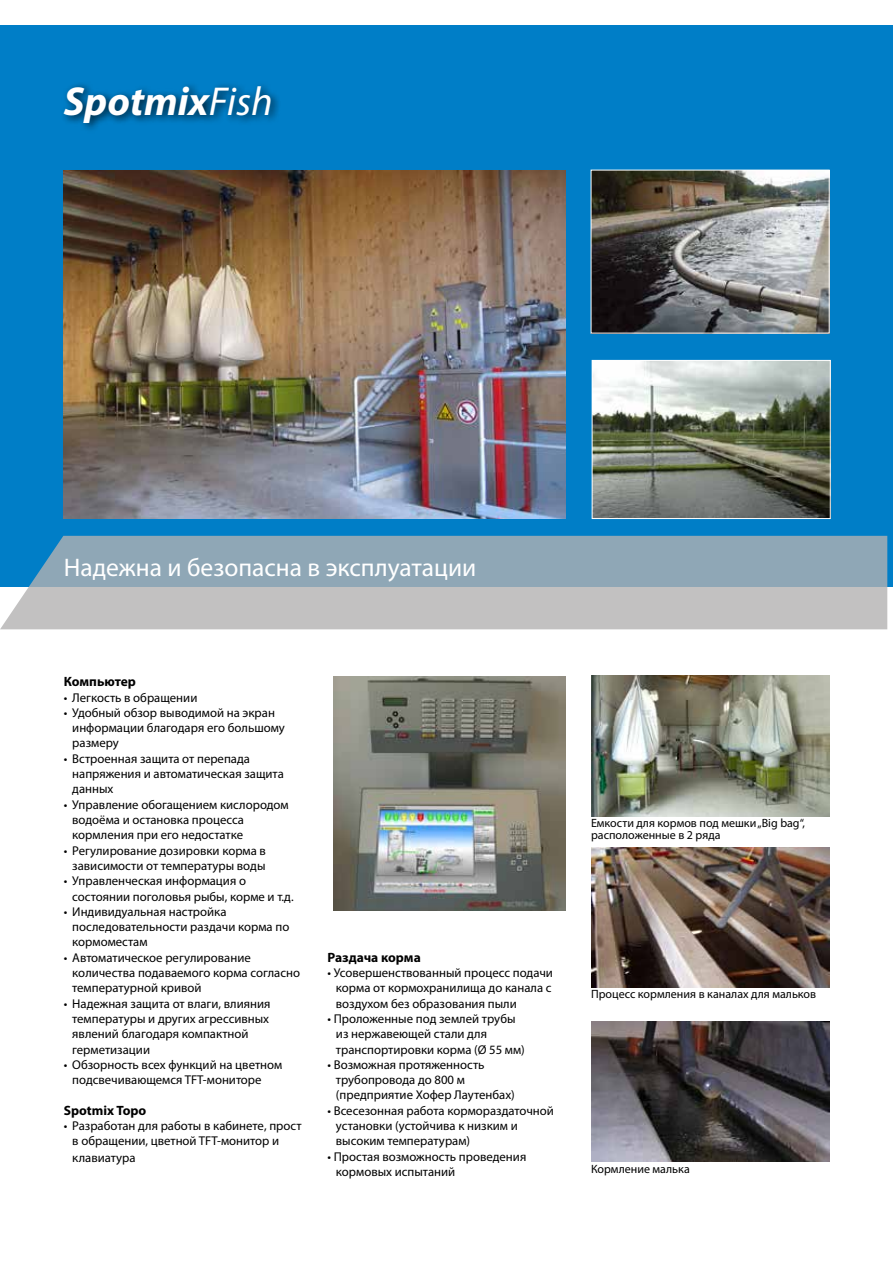
<style>
.page{position:relative;width:893px;height:1263px;background:#fff}
.page>*{position:absolute;margin:0;border:0;box-sizing:border-box;transform-origin:0 0}
.t1{font:italic 700 40.5px "Myriad Pro";color:#fff}
.t2{font:25.5px "Myriad Pro";color:#fff}
.t3{font:700 13.5px "Myriad Pro";color:#000}
.t4{font:12.75px/15.3px "Myriad Pro";color:#000}
.t5{font:12px/12px "Myriad Pro";color:#000}
.s1{font-weight:400}
</style>
<div class="page">
<div style="left:0;top:26px;width:893px;height:561px;background:#007ec7"></div>
<svg style="left:0;top:536px;width:887px;height:93px;background:#a2b2bb"></svg>
<div style="left:60px;top:82px;width:222px;height:52px;background:#000;opacity:.75"></div>
<img style="left:64px;top:170px;width:502px;height:349px">
<img style="left:594px;top:362px;width:235px;height:155px">
<div style="left:592px;top:360px;width:239px;height:159px;border:1px solid #fff"></div>
<img style="left:591px;top:676px;width:238px;height:140px">
<img style="left:334px;top:676px;width:232px;height:235px">
<img style="left:593px;top:172px;width:235px;height:159px">
<div style="left:591px;top:170px;width:239px;height:163px;border:1px solid #fff"></div>
<img style="left:591px;top:847px;width:238px;height:140px">
<img style="left:591px;top:1021px;width:238px;height:141px">
<h1 class="t1" style="left:64px;top:75px;width:211px">Spotmix<span class="s1">Fish</span></h1>
<h2 class="t2" style="left:64px;top:552px;width:414px">Надежна и безопасна в эксплуатации</h2>
<p class="t3" style="left:64px;top:673px;width:74px">Компьютер</p>
<p class="t4" style="left:64px;top:689px;width:135px">• Легкость в обращении</p>
<p class="t4" style="left:72px;top:705px;width:214px;text-indent:-9px">• Удобный обзор выводимой на экран информации благодаря его большому размеру</p>
<p class="t4" style="left:72px;top:751px;width:213px;text-indent:-9px">• Встроенная защита от перепада напряжения и автоматическая защита данных</p>
<p class="t4" style="left:72px;top:796px;width:218px;text-indent:-9px">• Управление обогащением кислородом водоёма и остановка процесса кормления при его недостатке</p>
<p class="t4" style="left:64px;top:842px;width:204px;text-align:right">• Регулирование дозировки корма в зависимости от температуры воды</p>
<p class="t4" style="left:72px;top:873px;width:223px;text-indent:-9px">• Управленческая информация о состоянии поголовья рыбы, корме и т.д.</p>
<p class="t4" style="left:72px;top:904px;width:219px;text-indent:-9px">• Индивидуальная настройка последовательности раздачи корма по кормоместам</p>
<p class="t4" style="left:72px;top:949px;width:229px;text-indent:-9px">• Автоматическое регулирование количества подаваемого корма согласно температурной кривой</p>
<p class="t4" style="left:72px;top:995px;width:200px;text-indent:-9px">• Надежная защита от влаги, влияния температуры и других агрессивных явлений благодаря компактной герметизации</p>
<p class="t4" style="left:72px;top:1057px;width:211px;text-indent:-9px">• Обзорность всех функций на цветном подсвечивающемся TFT-мониторе</p>
<p class="t3" style="left:64px;top:1101px;width:84px">Spotmix Topo</p>
<p class="t4" style="left:72px;top:1118px;width:231px;line-height:15.8px;text-indent:-9px">• Разработан для работы в кабинете, прост в обращении, цветной TFT-монитор и клавиатура</p>
<p class="t3" style="left:327px;top:948px;width:95px">Раздача корма</p>
<p class="t4" style="left:336px;top:965px;width:219px;text-align:justify;text-indent:-9px">• Усовершенствованный процесс подачи корма от кормохранилища до канала с воздухом без образования пыли</p>
<p class="t4" style="left:336px;top:1011px;width:190px;text-indent:-9px">• Проложенные под землей трубы из нержавеющей стали для транспортировки корма (Ø 55 мм)</p>
<p class="t4" style="left:336px;top:1057px;width:180px;text-indent:-9px">• Возможная протяженность трубопровода до 800 м (предприятие Хофер Лаутенбах)</p>
<p class="t4" style="left:336px;top:1102px;width:220px;text-indent:-9px">• Всесезонная работа кормораздаточной установки (устойчива к низким и высоким температурам)</p>
<p class="t4" style="left:336px;top:1148px;width:192px;text-indent:-9px">• Простая возможность проведения кормовых испытаний</p>
<p class="t5" style="left:591px;top:817px;width:215px">Емкости для кормов под мешки „Big bag“, расположенные в 2 ряда</p>
<p class="t5" style="left:591px;top:988px;width:227px">Процесс кормления в каналах для мальков</p>
<p class="t5" style="left:591px;top:1163px;width:100px">Кормление малька</p>
</div>
